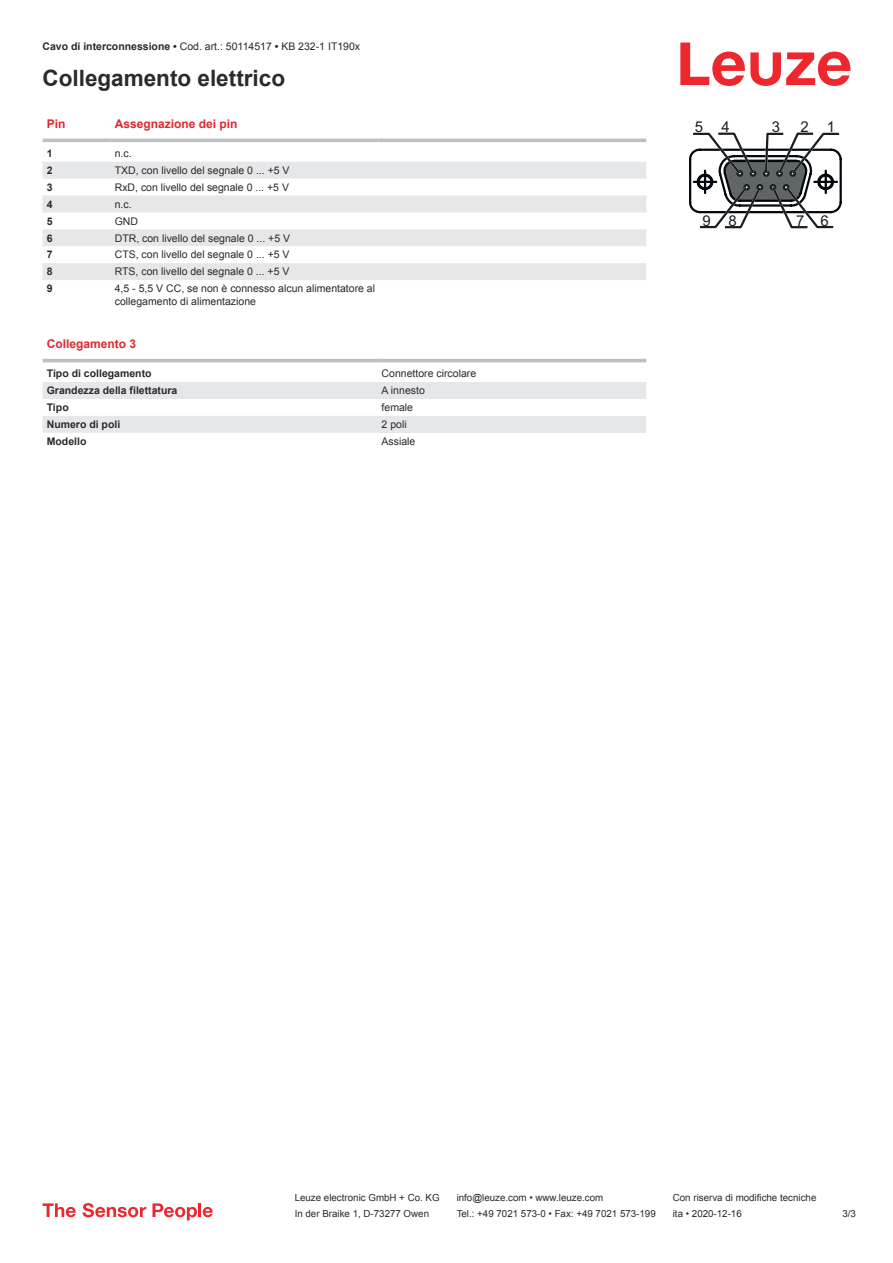
<style>
.page{position:relative;width:893px;height:1263px;background:#fff}
.page>*{position:absolute;margin:0;border:0;box-sizing:border-box;transform-origin:0 0}
.t1{font:700 22.5px "Arial";color:#2b292a}
.t2{font:15px "Arial";color:#1a1e20}
.t3{font:700 12px "Arial";color:#db2a30}
.t4{font:10.5px/12.6px "Arial";color:#2b292a}
.t5{font:700 10.5px "Arial";color:#2b292a}
.t6{font:9.75px "Arial";color:#2b292a}
.s1{font-weight:700}
</style>
<div class="page">
<svg style="left:680px;top:43px;width:170px;height:43px"></svg>
<svg style="left:43px;top:138px;width:603px;height:1px"></svg>
<svg style="left:43px;top:162px;width:603px;height:118px;fill:#e6e7e9"></svg>
<hr style="left:43px;top:139px;width:68px;height:3px;background:#bdbfc1">
<hr style="left:111px;top:139px;width:267px;height:3px;background:#bdbfc1">
<hr style="left:378px;top:139px;width:268px;height:3px;background:#bdbfc1">
<svg style="left:43px;top:358px;width:603px;height:5px"></svg>
<svg style="left:43px;top:382px;width:335px;height:51px"></svg>
<hr style="left:43px;top:359px;width:335px;height:3px;background:#bdbfc1">
<hr style="left:378px;top:359px;width:268px;height:3px;background:#bdbfc1">
<div style="left:378px;top:382px;width:268px;height:17px;background:#e6e7e9"></div>
<div style="left:378px;top:416px;width:268px;height:17px;background:#e6e7e9"></div>
<svg style="left:689px;top:132px;width:153px;height:97px"></svg>
<svg style="left:43px;top:1203px;width:33px;height:14px"></svg>
<svg style="left:83px;top:1203px;width:63px;height:14px"></svg>
<svg style="left:153px;top:1203px;width:44px;height:17px"></svg>
<hr style="left:198px;top:1203px;width:3px;height:14px;background:#ed272d">
<svg style="left:203px;top:1207px;width:10px;height:10px"></svg>
<p class="t4" style="left:43px;top:41px;width:319px"><span class="s1">Cavo di interconnessione •</span> Cod. art.: 50114517 <span class="s1">•</span> KB 232-1 IT190x</p>
<h1 class="t1" style="left:43px;top:70px;width:244px">Collegamento elettrico</h1>
<p class="t3" style="left:47px;top:119px;width:20px">Pin</p>
<p class="t3" style="left:115px;top:119px;width:124px">Assegnazione dei pin</p>
<p class="t5" style="left:47px;top:149px;width:7px">1</p>
<p class="t4" style="left:115px;top:148px;width:18px">n.c.</p>
<p class="t5" style="left:47px;top:166px;width:7px">2</p>
<p class="t4" style="left:115px;top:165px;width:176px">TXD, con livello del segnale 0 ... +5 V</p>
<p class="t5" style="left:47px;top:183px;width:7px">3</p>
<p class="t4" style="left:115px;top:182px;width:176px">RxD, con livello del segnale 0 ... +5 V</p>
<p class="t5" style="left:47px;top:200px;width:7px">4</p>
<p class="t4" style="left:115px;top:199px;width:18px">n.c.</p>
<p class="t5" style="left:47px;top:217px;width:7px">5</p>
<p class="t4" style="left:115px;top:216px;width:25px">GND</p>
<p class="t5" style="left:47px;top:234px;width:7px">6</p>
<p class="t4" style="left:115px;top:232px;width:177px">DTR, con livello del segnale 0 ... +5 V</p>
<p class="t5" style="left:47px;top:251px;width:7px">7</p>
<p class="t4" style="left:115px;top:249px;width:176px">CTS, con livello del segnale 0 ... +5 V</p>
<p class="t5" style="left:47px;top:268px;width:7px">8</p>
<p class="t4" style="left:115px;top:266px;width:176px">RTS, con livello del segnale 0 ... +5 V</p>
<p class="t5" style="left:47px;top:285px;width:7px">9</p>
<p class="t4" style="left:115px;top:283px;width:262px">4,5 - 5,5 V CC, se non è connesso alcun alimentatore al collegamento di alimentazione</p>
<p class="t3" style="left:47px;top:339px;width:91px">Collegamento 3</p>
<p class="t5" style="left:47px;top:370px;width:106px">Tipo di collegamento</p>
<p class="t4" style="left:382px;top:368px;width:96px">Connettore circolare</p>
<p class="t5" style="left:47px;top:387px;width:132px">Grandezza della filettatura</p>
<p class="t4" style="left:382px;top:385px;width:45px">A innesto</p>
<p class="t5" style="left:47px;top:403px;width:23px">Tipo</p>
<p class="t4" style="left:382px;top:402px;width:33px">female</p>
<p class="t5" style="left:47px;top:420px;width:75px">Numero di poli</p>
<p class="t4" style="left:382px;top:419px;width:27px">2 poli</p>
<p class="t5" style="left:47px;top:437px;width:41px">Modello</p>
<p class="t4" style="left:382px;top:436px;width:35px">Assiale</p>
<h2 class="t2" style="left:695px;top:118px;width:36px">5 4</h2>
<h2 class="t2" style="left:772px;top:118px;width:10px">3</h2>
<h2 class="t2" style="left:801px;top:118px;width:36px">2 1</h2>
<h2 class="t2" style="left:702px;top:212px;width:36px">9 8</h2>
<h2 class="t2" style="left:796px;top:212px;width:34px">7 6</h2>
<p class="t6" style="left:295px;top:1194px;width:146px">Leuze electronic GmbH + Co. KG</p>
<p class="t6" style="left:457px;top:1194px;width:148px">info@leuze.com • www.leuze.com</p>
<p class="t6" style="left:673px;top:1194px;width:145px">Con riserva di modifiche tecniche</p>
<p class="t6" style="left:295px;top:1210px;width:136px">In der Braike 1, D-73277 Owen</p>
<p class="t6" style="left:457px;top:1210px;width:201px">Tel.: +49 7021 573-0 • Fax: +49 7021 573-199</p>
<p class="t6" style="left:673px;top:1210px;width:70px">ita • 2020-12-16</p>
<p class="t6" style="left:842px;top:1210px;width:15px">3 /3</p>
</div>
